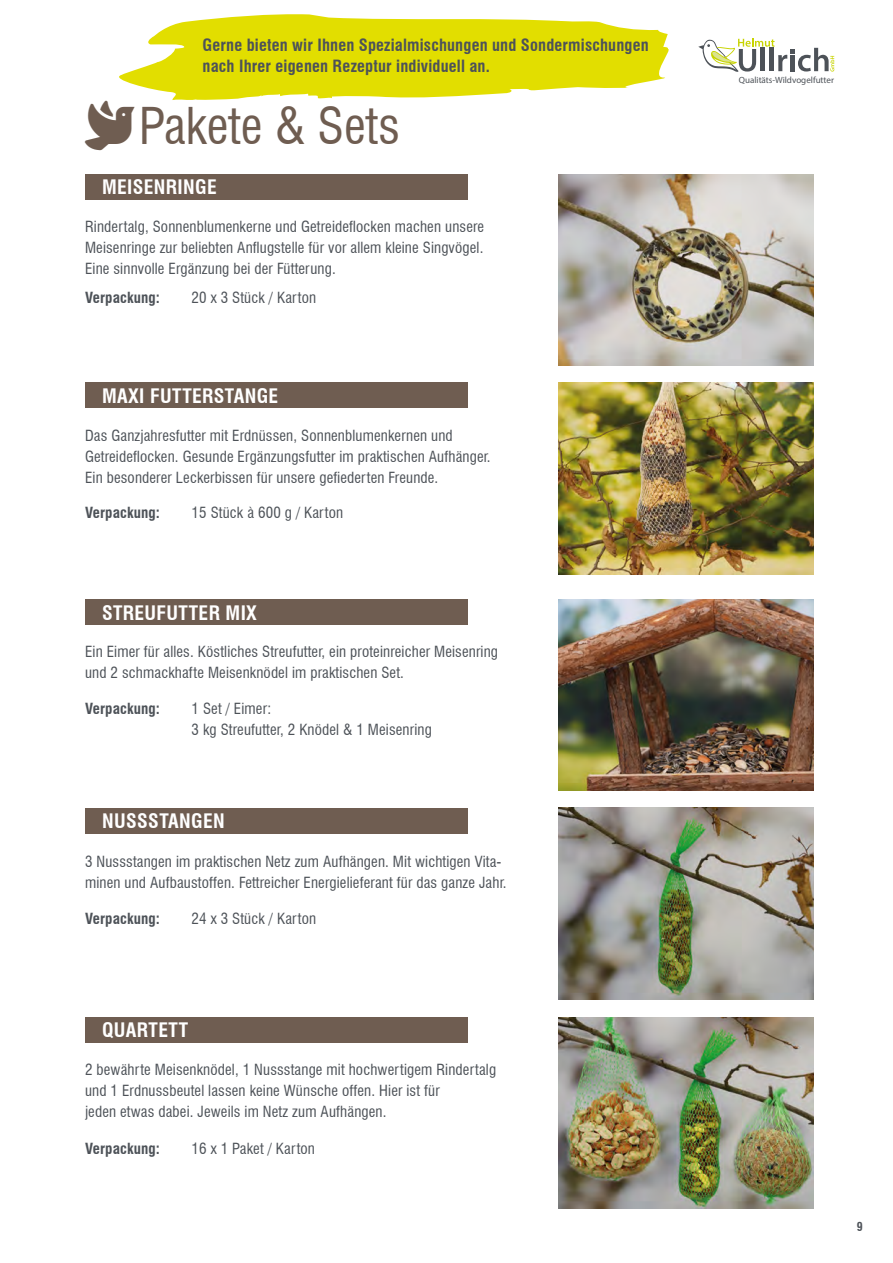
<style>
.page{position:relative;width:893px;height:1263px;background:#fff}
.page>*{position:absolute;margin:0;border:0;box-sizing:border-box;transform-origin:0 0}
.t1{font:condensed 49.5px "Swiss 721 BT";color:#6f5d51}
.Sorte_schwarz{font:700 condensed 19.5px "Swiss 721 BT";letter-spacing:.02em;color:#fff}
.Fließtext{font:700 condensed 16.5px/21px "Swiss 721 BT";letter-spacing:.01em;color:#4d5258}
.Fließtext-2{font:condensed 15px/21px "Swiss 721 BT";letter-spacing:.01em;color:#4d5258}
.Verpackung{font:condensed 15px "Swiss 721 BT";letter-spacing:.01em;color:#4d5258}
.Verpackung-2{font:700 condensed 15px "Swiss 721 BT";letter-spacing:.01em;color:#4d5258}
.t2{font:700 condensed 12px "Swiss 721 BT";color:#4d5258}
.t3{font:9px "Myriad Pro";color:#4d5258}
</style>
<div class="page">
<svg style="left:698px;top:38px;width:136px;height:34px"></svg>
<div style="left:85px;top:174px;width:383px;height:26px;background:#6f5d51"></div>
<img style="left:558px;top:174px;width:256px;height:192px">
<div style="left:85px;top:808px;width:383px;height:25px;background:#6f5d51"></div>
<div style="left:85px;top:1017px;width:383px;height:25px;background:#6f5d51"></div>
<img style="left:558px;top:808px;width:256px;height:191px">
<img style="left:558px;top:1017px;width:256px;height:191px">
<div style="left:85px;top:383px;width:383px;height:25px;background:#6f5d51"></div>
<img style="left:558px;top:383px;width:256px;height:191px">
<div style="left:85px;top:600px;width:383px;height:25px;background:#6f5d51"></div>
<img style="left:558px;top:600px;width:256px;height:191px">
<svg style="left:119px;top:14px;width:550px;height:86px;fill:#e2de00"></svg>
<p class="Fließtext" style="left:203px;top:34px;width:448px">Gerne bieten wir Ihnen Spezialmischungen und Sondermischungen nach Ihrer eigenen Rezeptur individuell an.</p>
<p class="t1" style="left:139px;top:96px;width:262px">Pakete &amp; Sets</p>
<p class="Sorte_schwarz" style="left:102px;top:176px;width:116px">MEISENRINGE</p>
<p class="Fließtext-2" style="left:85px;top:216px;width:401px;text-align:justify">Rindertalg, Sonnenblumenkerne und Getreideflocken machen unsere Meisenringe zur beliebten Anflugstelle für vor allem kleine Singvögel.<br>Eine sinnvolle Ergänzung bei der Fütterung.</p>
<p class="Verpackung-2" style="left:85px;top:289px;width:77px">Verpackung:</p>
<p class="Verpackung" style="left:192px;top:289px;width:126px">20 x 3 Stück / Karton</p>
<p class="Sorte_schwarz" style="left:102px;top:384px;width:178px">MAXI FUTTERSTANGE</p>
<p class="Fließtext-2" style="left:85px;top:425px;width:407px">Das Ganzjahresfutter mit Erdnüssen, Sonnenblumenkernen und<br>Getreideflocken. Gesunde Ergänzungsfutter im praktischen Aufhänger.<br>Ein besonderer Leckerbissen für unsere gefiederten Freunde.</p>
<p class="Verpackung-2" style="left:85px;top:504px;width:77px">Verpackung:</p>
<p class="Verpackung" style="left:192px;top:504px;width:153px">15 Stück à 600 g / Karton</p>
<p class="Sorte_schwarz" style="left:102px;top:601px;width:156px">STREUFUTTER MIX</p>
<p class="Fließtext-2" style="left:85px;top:641px;width:414px">Ein Eimer für alles. Köstliches Streufutter, ein proteinreicher Meisenring und 2 schmackhafte Meisenknödel im praktischen Set.</p>
<p class="Verpackung-2" style="left:85px;top:700px;width:77px">Verpackung:</p>
<p class="Verpackung" style="left:192px;top:700px;width:81px">1 Set / Eimer:</p>
<p class="Verpackung" style="left:192px;top:721px;width:242px">3 kg Streufutter, 2 Knödel &amp; 1 Meisenring</p>
<p class="Sorte_schwarz" style="left:102px;top:809px;width:124px">NUSSSTANGEN</p>
<p class="Fließtext-2" style="left:85px;top:851px;width:423px">3 Nussstangen im praktischen Netz zum Aufhängen. Mit wichtigen Vita&shy;minen und Aufbaustoffen. Fettreicher Energielieferant für das ganze Jahr.</p>
<p class="Verpackung-2" style="left:85px;top:909px;width:77px">Verpackung:</p>
<p class="Verpackung" style="left:192px;top:909px;width:126px">24 x 3 Stück / Karton</p>
<p class="Sorte_schwarz" style="left:102px;top:1018px;width:88px">QUARTETT</p>
<p class="Fließtext-2" style="left:85px;top:1059px;width:413px">2 bewährte Meisenknödel, 1 Nussstange mit hochwertigem Rindertalg und 1 Erdnussbeutel lassen keine Wünsche offen. Hier ist für<br>jeden etwas dabei. Jeweils im Netz zum Aufhängen.</p>
<p class="Verpackung-2" style="left:85px;top:1140px;width:77px">Verpackung:</p>
<p class="Verpackung" style="left:192px;top:1140px;width:125px">16 x 1 Paket / Karton</p>
<p class="t3" style="left:739px;top:74px;width:97px">Qualitäts-Wildvogelfutter</p>
<p class="t2" style="left:857px;top:1219px;width:7px">9</p>
</div>
